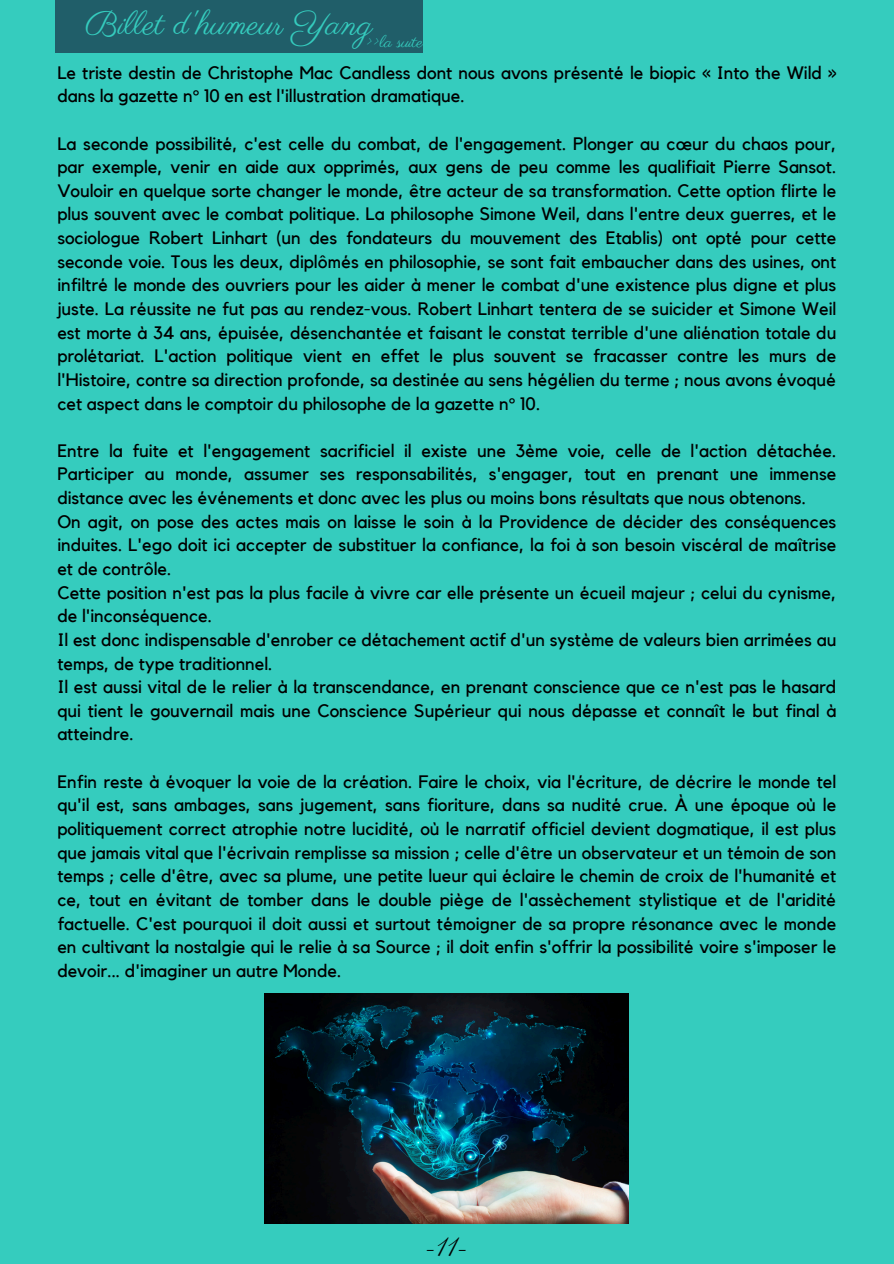
<style>
.page{position:relative;width:894px;height:1264px;background:#fff}
.page>*{position:absolute;margin:0;border:0;box-sizing:border-box;transform-origin:0 0}
.t1{font:33.45px "Parisienne";color:#35ccbe}
.t2{font:27px "Parisienne";color:#000}
.t3{font:18px/23.7px "Kollektif";color:#000;text-align:justify}
.t4{font:17.1px "Parisienne";color:#35ccbe}
</style>
<div class="page">
<div style="left:0;top:0;width:893px;height:1263px;background:#35ccbe"></div>
<div style="left:55px;top:0;width:368px;height:53px;background:#205e69"></div>
<img style="left:264px;top:993px;width:364px;height:230px">
<p class="t1" style="left:85px;top:3px;width:289px">Billet d'humeur Yang</p>
<p class="t4" style="left:366px;top:31px;width:58px">&gt;&gt;la suite</p>
<p class="t3" style="left:57px;top:61px;width:780px">Le triste destin de Christophe Mac Candless dont nous avons présenté le biopic « Into the Wild » dans la gazette n° 10 en est l'illustration dramatique.</p>
<h1 class="t3" style="left:57px;top:132px;width:780px">La seconde possibilité, c'est celle du combat, de l'engagement. Plonger au cœur du chaos pour, par exemple, venir en aide aux opprimés, aux gens de peu comme les qualifiait Pierre Sansot.<br>Vouloir en quelque sorte changer le monde, être acteur de sa transformation. Cette option flirte le plus souvent avec le combat politique. La philosophe Simone Weil, dans l'entre deux guerres, et le sociologue Robert Linhart (un des fondateurs du mouvement des Etablis) ont opté pour cette seconde voie. Tous les deux, diplômés en philosophie, se sont fait embaucher dans des usines, ont infiltré le monde des ouvriers pour les aider à mener le combat d'une existence plus digne et plus juste. La réussite ne fut pas au rendez-vous. Robert Linhart tentera de se suicider et Simone Weil est morte à 34 ans, épuisée, désenchantée et faisant le constat terrible d'une aliénation totale du prolétariat. L'action politique vient en effet le plus souvent se fracasser contre les murs de l'Histoire, contre sa direction profonde, sa destinée au sens hégélien du terme ; nous avons évoqué cet aspect dans le comptoir du philosophe de la gazette n° 10.</h1>
<p class="t3" style="left:57px;top:439px;width:780px">Entre la fuite et l'engagement sacrificiel il existe une 3ème voie, celle de l'action détachée.<br>Participer au monde, assumer ses responsabilités, s'engager, tout en prenant une immense distance avec les événements et donc avec les plus ou moins bons résultats que nous obtenons.</p>
<p class="t3" style="left:57px;top:510px;width:780px">On agit, on pose des actes mais on laisse le soin à la Providence de décider des conséquences induites. L'ego doit ici accepter de substituer la confiance, la foi à son besoin viscéral de maîtrise et de contrôle.</p>
<p class="t3" style="left:57px;top:581px;width:780px">Cette position n'est pas la plus facile à vivre car elle présente un écueil majeur ; celui du cynisme, de l'inconséquence.</p>
<p class="t3" style="left:57px;top:628px;width:780px">Il est donc indispensable d'enrober ce détachement actif d'un système de valeurs bien arrimées au temps, de type traditionnel.</p>
<p class="t3" style="left:57px;top:675px;width:780px">Il est aussi vital de le relier à la transcendance, en prenant conscience que ce n'est pas le hasard qui tient le gouvernail mais une Conscience Supérieur qui nous dépasse et connaît le but final à atteindre.</p>
<p class="t3" style="left:57px;top:770px;width:780px">Enfin reste à évoquer la voie de la création. Faire le choix, via l'écriture, de décrire le monde tel qu'il est, sans ambages, sans jugement, sans fioriture, dans sa nudité crue. À une époque où le politiquement correct atrophie notre lucidité, où le narratif officiel devient dogmatique, il est plus que jamais vital que l'écrivain remplisse sa mission ; celle d'être un observateur et un témoin de son temps ; celle d'être, avec sa plume, une petite lueur qui éclaire le chemin de croix de l'humanité et ce, tout en évitant de tomber dans le double piège de l'assèchement stylistique et de l'aridité factuelle. C'est pourquoi il doit aussi et surtout témoigner de sa propre résonance avec le monde en cultivant la nostalgie qui le relie à sa Source ; il doit enfin s'offrir la possibilité voire s'imposer le devoir... d'imaginer un autre Monde.</p>
<p class="t2" style="left:425px;top:1230px;width:44px">-11-</p>
</div>
